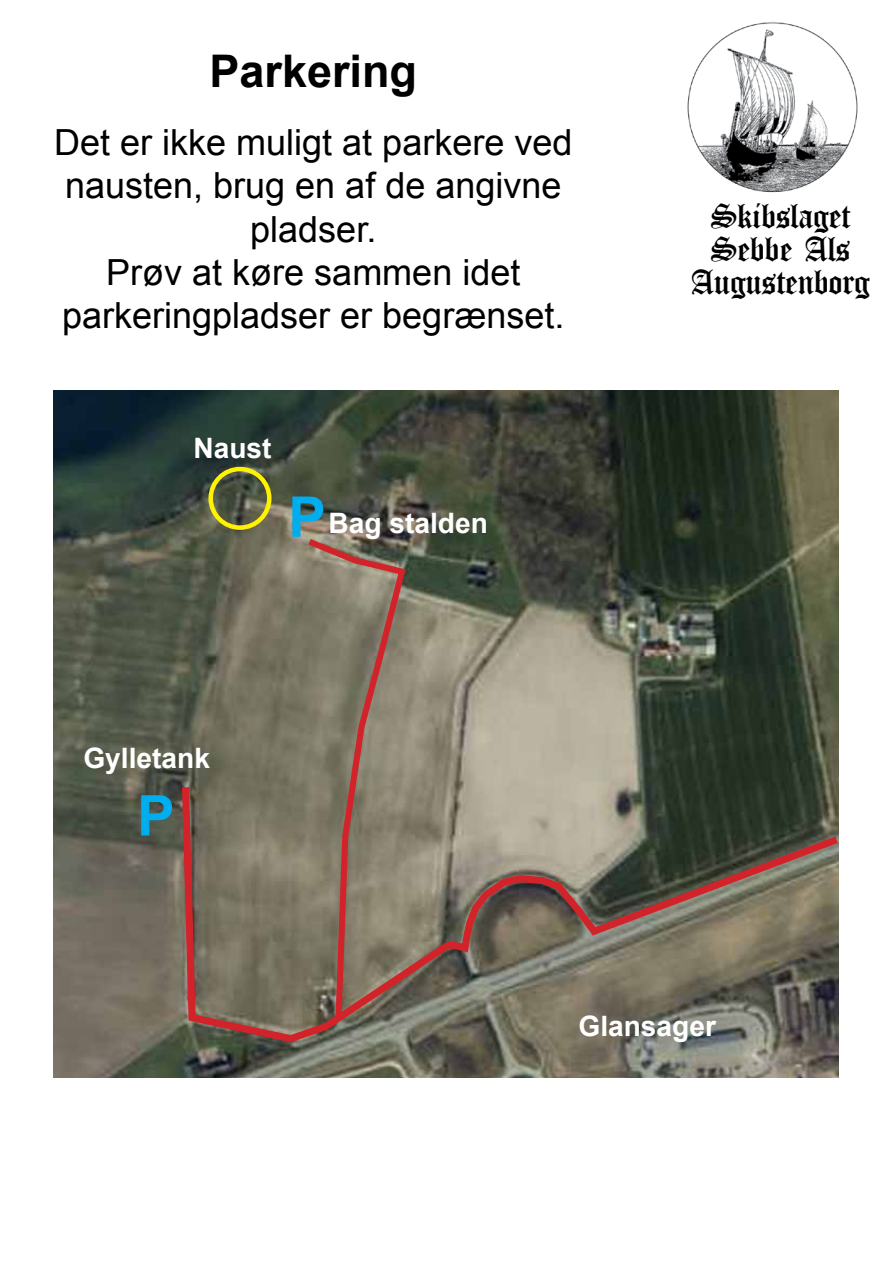
<style>
.page{position:relative;width:893px;height:1263px;background:#fff}
.page>*{position:absolute;margin:0;border:0;box-sizing:border-box;transform-origin:0 0}
.t1{font:700 56.25px "Arial";color:#00aeef}
.t2{font:700 45px "Arial";color:#000}
.t3{font:36px/43.2px "Arial";color:#000;text-align:center}
.t4{font:36px/33px "Canterbury";color:#000;text-align:center}
.t5{font:700 28.2px "Arial";color:#fff}
</style>
<div class="page">
<img style="left:54px;top:391px;width:785px;height:686px">
<svg style="left:302px;top:534px;width:107px;height:246px;background:#897968"></svg>
<svg style="left:458px;top:831px;width:381px;height:203px;background:#756b5e"></svg>
<svg style="left:178px;top:780px;width:280px;height:266px;background:#817161"></svg>
<img style="left:687px;top:22px;width:171px;height:171px">
<div style="left:208px;top:467px;width:64px;height:63px;border:4px solid #fff200;border-radius:50%"></div>
<p class="t2" style="left:210px;top:41px;width:209px">Parkering</p>
<p class="t3" style="left:54px;top:121px;width:520px">Det er ikke muligt at parkere ved nausten, brug en af de angivne pladser.<br>Prøv at køre sammen idet parkeringpladser er begrænset.</p>
<p class="t5" style="left:193px;top:430px;width:80px">Naust</p>
<h1 class="t1" style="left:288px;top:479px;width:39px">P</h1>
<p class="t5" style="left:328px;top:505px;width:161px">Bag stalden</p>
<p class="t4" style="left:691px;top:200px;width:180px">Skibslaget<br>Sebbe Als<br>Augustenborg</p>
<p class="t5" style="left:83px;top:739px;width:128px">Gylletank</p>
<h1 class="t1" style="left:137px;top:778px;width:39px">P</h1>
<p class="t5" style="left:578px;top:1007px;width:139px">Glansager</p>
</div>
